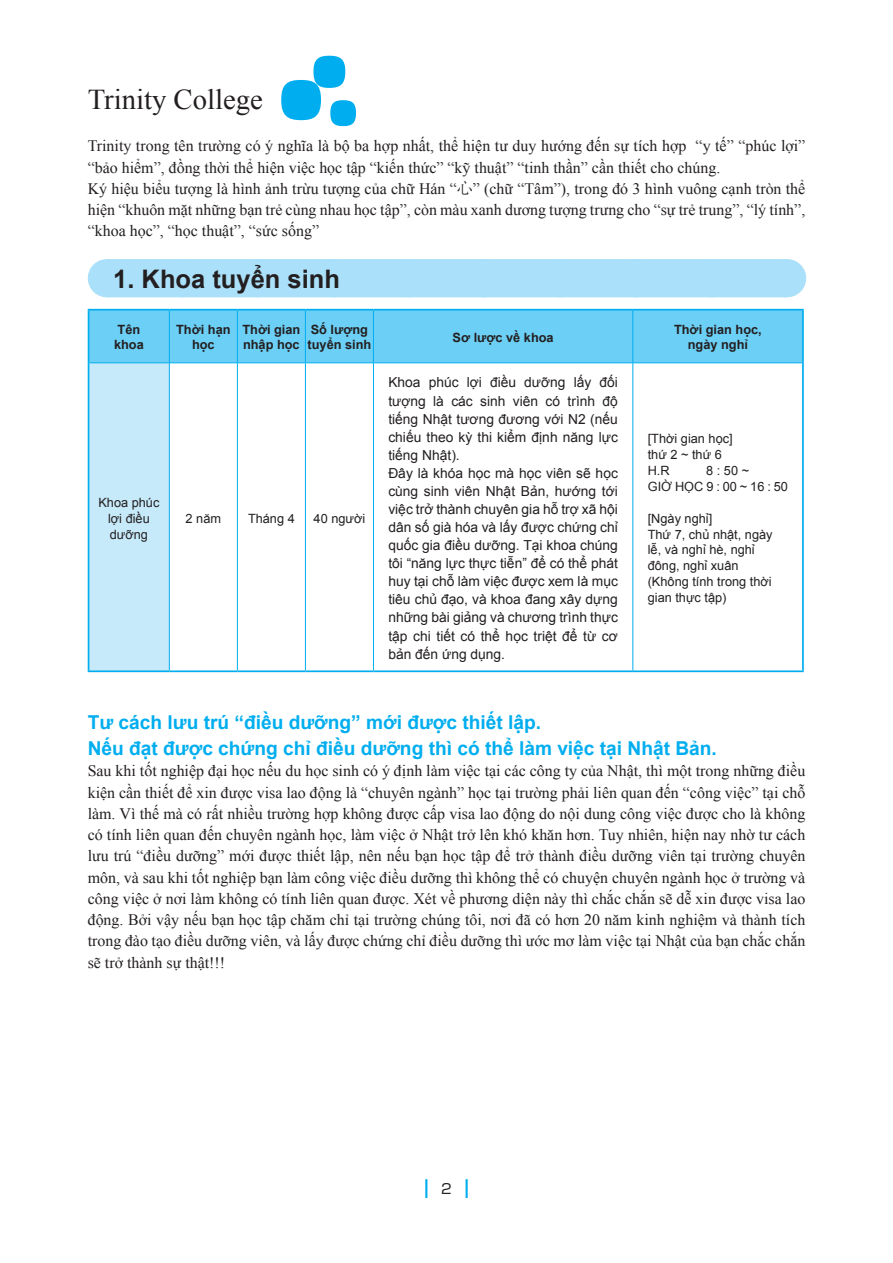
<style>
.page{position:relative;width:893px;height:1263px;background:#fff}
.page>*{position:absolute;margin:0;border:0;box-sizing:border-box;transform-origin:0 0}
.t1{font:28.65px "Times New Roman";color:#231f20}
.t2{font:700 25.5px "Arial";color:#231f20}
.t3{font:700 19.2px/26.5px "Arial";color:#00aeef}
.t4{font:15.9px/21.3px "Times New Roman";color:#231f20}
.t5{font:13.8px/18.1px "Arial";color:#231f20}
.t6{font:13.8px "Shin Go Pr 6 N";color:#231f20}
.t7{font:12.75px/15.9px "Arial";color:#231f20}
.t8{font:700 12.75px/14.9px "Arial";color:#231f20}
.s1{font-family:"Ryumin Pr 6";font-weight:300}
</style>
<div class="page">
<svg style="left:425px;top:1179px;width:2px;height:19px"></svg>
<svg style="left:466px;top:1179px;width:2px;height:19px"></svg>
<div style="left:107px;top:259px;width:679px;height:38px;background:#aae0f9"></div>
<hr style="left:786px;top:259px;width:1px;height:38px;background:#aae0f9">
<div style="left:89px;top:311px;width:713px;height:52px;background:#6bcff6"></div>
<div style="left:89px;top:363px;width:80px;height:308px;background:#c6eafa"></div>
<hr style="left:169px;top:311px;width:1px;height:52px;background:#00aeef">
<hr style="left:237px;top:311px;width:1px;height:52px;background:#00aeef">
<hr style="left:305px;top:311px;width:1px;height:52px;background:#00aeef">
<hr style="left:373px;top:311px;width:1px;height:52px;background:#00aeef">
<hr style="left:633px;top:311px;width:1px;height:52px;background:#00aeef">
<hr style="left:89px;top:363px;width:80px;height:1px;background:#00aeef">
<hr style="left:169px;top:363px;width:68px;height:1px;background:#00aeef">
<hr style="left:169px;top:363px;width:1px;height:307px;background:#00aeef">
<hr style="left:237px;top:363px;width:68px;height:1px;background:#00aeef">
<hr style="left:237px;top:363px;width:1px;height:307px;background:#00aeef">
<hr style="left:305px;top:363px;width:68px;height:1px;background:#00aeef">
<hr style="left:305px;top:363px;width:1px;height:307px;background:#00aeef">
<hr style="left:373px;top:363px;width:260px;height:1px;background:#00aeef">
<hr style="left:373px;top:363px;width:1px;height:307px;background:#00aeef">
<hr style="left:633px;top:363px;width:169px;height:1px;background:#00aeef">
<hr style="left:633px;top:363px;width:1px;height:307px;background:#00aeef">
<hr style="left:88px;top:670px;width:81px;height:2px;background:#00aeef">
<hr style="left:169px;top:670px;width:68px;height:2px;background:#00aeef">
<hr style="left:237px;top:670px;width:68px;height:2px;background:#00aeef">
<hr style="left:305px;top:670px;width:68px;height:2px;background:#00aeef">
<hr style="left:373px;top:670px;width:260px;height:2px;background:#00aeef">
<hr style="left:633px;top:670px;width:171px;height:2px;background:#00aeef">
<hr style="left:88px;top:309px;width:81px;height:2px;background:#00aeef">
<hr style="left:88px;top:311px;width:1px;height:52px;background:#00aeef">
<hr style="left:169px;top:309px;width:68px;height:2px;background:#00aeef">
<hr style="left:237px;top:309px;width:68px;height:2px;background:#00aeef">
<hr style="left:305px;top:309px;width:68px;height:2px;background:#00aeef">
<hr style="left:373px;top:309px;width:260px;height:2px;background:#00aeef">
<hr style="left:633px;top:309px;width:171px;height:2px;background:#00aeef">
<hr style="left:802px;top:311px;width:2px;height:52px;background:#00aeef">
<hr style="left:88px;top:363px;width:1px;height:307px;background:#00aeef">
<hr style="left:802px;top:363px;width:2px;height:307px;background:#00aeef">
<div style="left:313px;top:56px;width:32px;height:32px;background:#00aeef;border-radius:50%"></div>
<div style="left:330px;top:100px;width:26px;height:26px;background:#00aeef;border-radius:50%"></div>
<div style="left:281px;top:80px;width:40px;height:40px;background:#00aeef;border-radius:50%"></div>
<h1 class="t1" style="left:88px;top:80px;width:177px">Trinity College</h1>
<p class="t4" style="left:88px;top:135px;width:719px">Trinity trong tên trường có ý nghĩa là bộ ba hợp nhất, thể hiện tư duy hướng đến sự tích hợp “y tế” “phúc lợi” “bảo hiểm”, đồng thời thể hiện việc học tập “kiến thức” “kỹ thuật” “tinh thần” cần thiết cho chúng.<br>Ký hiệu biểu tượng là hình ảnh trừu tượng của chữ Hán “<span class="s1">心</span>” (chữ “Tâm”), trong đó 3 hình vuông cạnh tròn thể hiện “khuôn mặt những bạn trẻ cùng nhau học tập”, còn màu xanh dương tượng trưng cho “sự trẻ trung”, “lý tính”, “khoa học”, “học thuật”, “sức sống”</p>
<h2 class="t2" style="left:113px;top:262px;width:228px">1. Khoa tuyển sinh</h2>
<p class="t8" style="left:114px;top:323px;width:31px">Tên khoa</p>
<p class="t8" style="left:176px;top:323px;width:56px;text-align:center">Thời hạn học</p>
<p class="t8" style="left:242px;top:323px;width:59px">Thời gian nhập học</p>
<p class="t8" style="left:308px;top:323px;width:65px">Số lượng tuyển sinh</p>
<p class="t8" style="left:453px;top:330px;width:103px">Sơ lược về khoa</p>
<p class="t8" style="left:674px;top:323px;width:89px;text-align:center">Thời gian học, ngày nghỉ</p>
<p class="t7" style="left:98px;top:494px;width:62px;text-align:center">Khoa phúc lợi điều dưỡng</p>
<p class="t7" style="left:186px;top:510px;width:37px">2 năm</p>
<p class="t7" style="left:248px;top:510px;width:48px">Tháng 4</p>
<p class="t7" style="left:314px;top:510px;width:53px">40 người</p>
<p class="t5" style="left:388px;top:374px;width:231px">Khoa phúc lợi điều dưỡng lấy đối tượng là các sinh viên có trình độ tiếng Nhật tương đương với N2 (nếu chiếu theo kỳ thi kiểm định năng lực tiếng Nhật).<br>Đây là khóa học mà học viên sẽ học cùng sinh viên Nhật Bản, hướng tới việc trở thành chuyên gia hỗ trợ xã hội dân số già hóa và lấy được chứng chỉ quốc gia điều dưỡng. Tại khoa chúng tôi “năng lực thực tiễn” để có thể phát huy tại chỗ làm việc được xem là mục tiêu chủ đạo, và khoa đang xây dựng những bài giảng và chương trình thực tập chi tiết có thể học triệt để từ cơ bản đến ứng dụng.</p>
<p class="t7" style="left:648px;top:430px;width:86px">[Thời gian học] thứ 2 ~ thứ 6<br>H.R</p>
<p class="t7" style="left:648px;top:462px;width:142px;text-indent:58px">8 : 50 ~<br>GIỜ HỌC 9 : 00 ~ 16 : 50</p>
<p class="t7" style="left:648px;top:510px;width:126px">[Ngày nghỉ]<br>Thứ 7, chủ nhật, ngày lễ, và nghỉ hè, nghỉ đông, nghỉ xuân (Không tính trong thời gian thực tập)</p>
<p class="t3" style="left:88px;top:709px;width:631px">Tư cách lưu trú “điều dưỡng” mới được thiết lập.<br>Nếu đạt được chứng chỉ điều dưỡng thì có thể làm việc tại Nhật Bản.</p>
<p class="t4" style="left:88px;top:760px;width:719px;text-align:justify">Sau khi tốt nghiệp đại học nếu du học sinh có ý định làm việc tại các công ty của Nhật, thì một trong những điều kiện cần thiết để xin được visa lao động là “chuyên ngành” học tại trường phải liên quan đến “công việc” tại chỗ làm. Vì thế mà có rất nhiều trường hợp không được cấp visa lao động do nội dung công việc được cho là không có tính liên quan đến chuyên ngành học, làm việc ở Nhật trở lên khó khăn hơn. Tuy nhiên, hiện nay nhờ tư cách lưu trú “điều dưỡng” mới được thiết lập, nên nếu bạn học tập để trở thành điều dưỡng viên tại trường chuyên môn, và sau khi tốt nghiệp bạn làm công việc điều dưỡng thì không thể có chuyện chuyên ngành học ở trường và công việc ở nơi làm không có tính liên quan được. Xét về phương diện này thì chắc chắn sẽ dễ xin được visa lao động. Bởi vậy nếu bạn học tập chăm chỉ tại trường chúng tôi, nơi đã có hơn 20 năm kinh nghiệm và thành tích trong đào tạo điều dưỡng viên, và lấy được chứng chỉ điều dưỡng thì ước mơ làm việc tại Nhật của bạn chắc chắn sẽ trở thành sự thật!!!</p>
<p class="t6" style="left:427px;top:1177px;width:40px">　2　</p>
</div>
